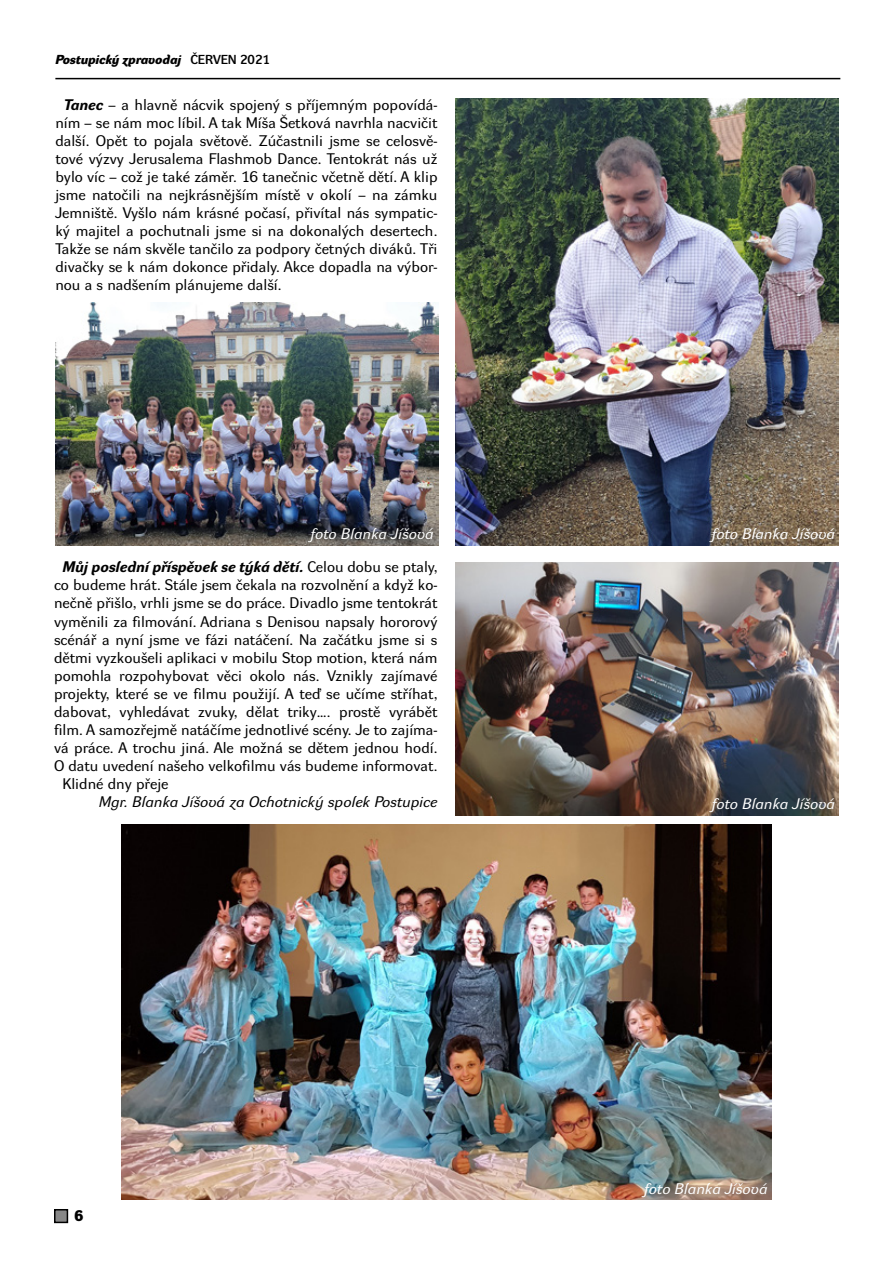
<style>
.page{position:relative;width:893px;height:1263px;background:#fff}
.page>*{position:absolute;margin:0;border:0;box-sizing:border-box;transform-origin:0 0}
.t1{font:15px/18px "Dyna Grotesk RE";color:#000;text-align:justify}
.t2{font:italic 15px "Dyna Grotesk RE";color:#fff}
.t3{font:italic 700 15px "Dyna Grotesk RE";color:#000}
.t4{font:italic 15px "Dyna Grotesk RE";color:#000}
.t5{font:700 15px "Dyna Grotesk DE";color:#000}
.t6{font:italic 700 12.75px "Dyna Grotesk DE";color:#000}
.s1{font-weight:400;font-style:normal}
.s2{font-weight:700;font-style:italic}
</style>
<div class="page">
<hr style="left:55px;top:78px;width:785px;height:1px;background:#000">
<div style="left:55px;top:1210px;width:12px;height:12px;background:#878787"></div>
<div style="left:54px;top:1209px;width:14px;height:14px;border:2px solid #000"></div>
<img style="left:455px;top:99px;width:383px;height:446px">
<img style="left:55px;top:303px;width:383px;height:242px">
<img style="left:455px;top:562px;width:383px;height:253px">
<img style="left:122px;top:825px;width:649px;height:374px">
<p class="t6" style="left:55px;top:52px;width:216px">Postupický zpravodaj <span class="s1">ČERVEN 2021</span></p>
<p class="t1" style="left:55px;top:98px;width:384px;text-indent:9px"><span class="s2">Tanec</span> – a hlavně nácvik spojený s příjemným popovídá&shy;ním – se nám moc líbil. A tak Míša Šetková navrhla nacvičit další. Opět to pojala světově. Zúčastnili jsme se celosvě&shy;tové výzvy Jerusalema Flashmob Dance. Tentokrát nás už bylo víc – což je také záměr. 16 tanečnic včetně dětí. A klip jsme natočili na nejkrásnějším místě v okolí – na zámku Jemniště. Vyšlo nám krásné počasí, přivítal nás sympatic&shy;ký majitel a pochutnali jsme si na dokonalých desertech.<br>Takže se nám skvěle tančilo za podpory četných diváků. Tři divačky se k nám dokonce přidaly. Akce dopadla na výbor&shy;nou a s nadšením plánujeme další.</p>
<p class="t2" style="left:310px;top:525px;width:125px">foto Blanka Jíšová</p>
<p class="t2" style="left:712px;top:525px;width:125px">foto Blanka Jíšová</p>
<p class="t3" style="left:63px;top:559px;width:376px">Můj poslední příspěvek se týká dětí. <span class="s1">Celou dobu se ptaly,</span></p>
<p class="t1" style="left:54px;top:578px;width:385px">co budeme hrát. Stále jsem čekala na rozvolnění a když ko-</p>
<p class="t1" style="left:54px;top:596px;width:385px">nečně přišlo, vrhli jsme se do práce. Divadlo jsme tentokrát</p>
<p class="t1" style="left:54px;top:614px;width:385px">vyměnili za filmování. Adriana s Denisou napsaly hororový</p>
<p class="t1" style="left:54px;top:632px;width:385px">scénář a nyní jsme ve fázi natáčení. Na začátku jsme si s</p>
<p class="t1" style="left:54px;top:650px;width:385px">dětmi vyzkoušeli aplikaci v mobilu Stop motion, která nám</p>
<p class="t1" style="left:54px;top:668px;width:385px">pomohla rozpohybovat věci okolo nás. Vznikly zajímavé</p>
<p class="t1" style="left:54px;top:686px;width:385px">projekty, které se ve filmu použijí. A teď se učíme stříhat,</p>
<p class="t1" style="left:54px;top:704px;width:385px">dabovat, vyhledávat zvuky, dělat triky…. prostě vyrábět</p>
<p class="t1" style="left:54px;top:722px;width:385px">film. A samozřejmě natáčíme jednotlivé scény. Je to zajíma-</p>
<p class="t1" style="left:54px;top:740px;width:385px">vá práce. A trochu jiná. Ale možná se dětem jednou hodí.</p>
<p class="t1" style="left:54px;top:758px;width:385px">O datu uvedení našeho velkofilmu vás budeme informovat.</p>
<p class="t1" style="left:63px;top:776px;width:108px">Klidné dny přeje</p>
<p class="t4" style="left:99px;top:793px;width:340px">Mgr. Blanka Jíšová za Ochotnický spolek Postupice</p>
<p class="t5" style="left:75px;top:1207px;width:10px">6</p>
<p class="t2" style="left:712px;top:795px;width:125px">foto Blanka Jíšová</p>
<p class="t2" style="left:644px;top:1181px;width:125px">foto Blanka Jíšová</p>
</div>
